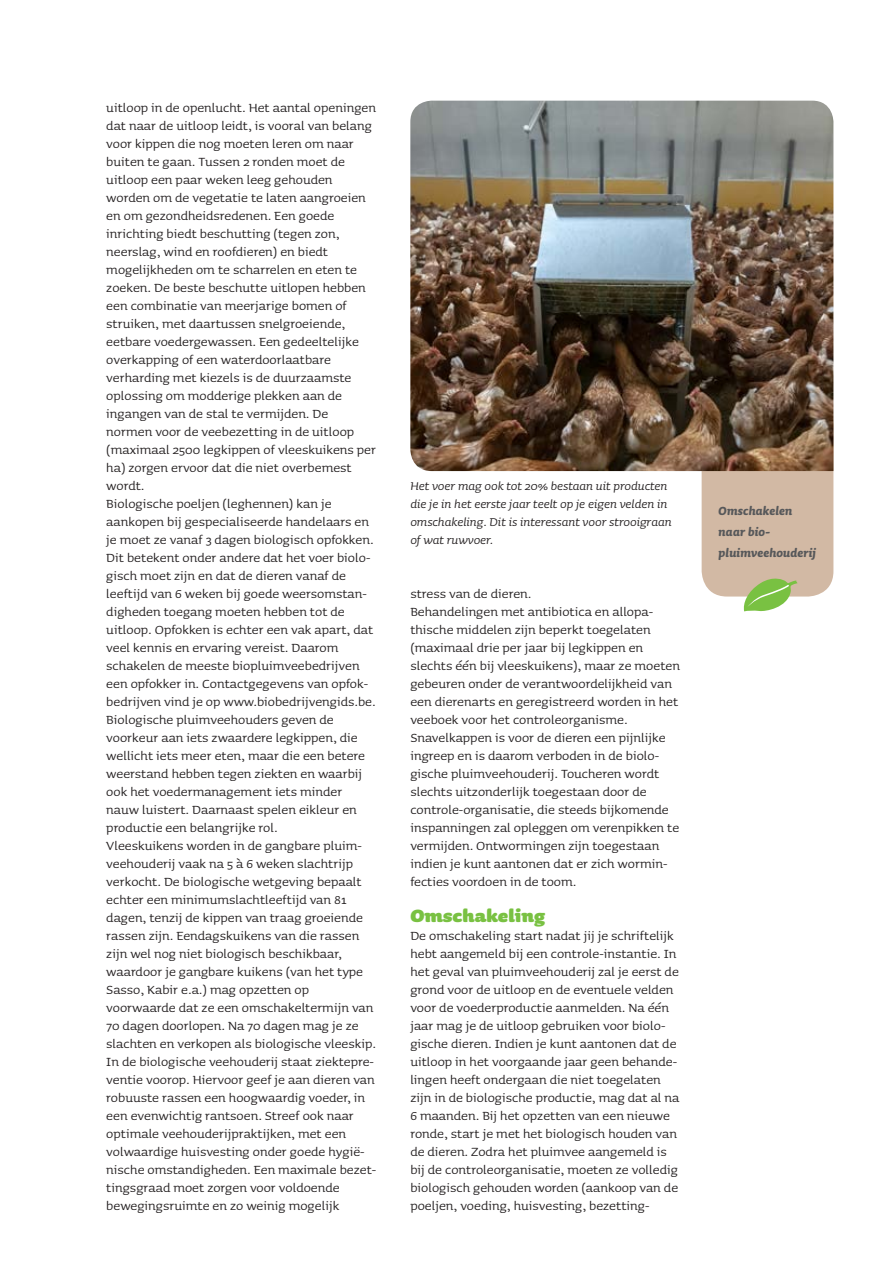
<style>
.page{position:relative;width:893px;height:1263px;background:#fff}
.page>*{position:absolute;margin:0;border:0;box-sizing:border-box;transform-origin:0 0}
.t1{font:900 21px "Sauna";color:#79c142}
.t2{font:15.75px/18px "Sauna";color:#231f20}
.t3{font:italic 15px/18px "Sauna";letter-spacing:-.005em;color:#231f20}
.t4{font:italic 700 15px/21px "Sauna";letter-spacing:.01em;color:#57585a;scale:.92 1}
</style>
<div class="page">
<div style="left:702px;top:398px;width:131px;height:198px;background:#d2b9a4;border-radius:26px"></div>
<svg style="left:742px;top:578px;width:56px;height:34px"></svg>
<img style="left:410px;top:101px;width:423px;height:370px">
<p class="t2" style="left:106px;top:98px;width:271px">uitloop in de openlucht. Het aantal openingen dat naar de uitloop leidt, is vooral van belang voor kippen die nog moeten leren om naar buiten te gaan. Tussen 2 ronden moet de uitloop een paar weken leeg gehouden worden om de vegetatie te laten aangroeien en om gezondheidsredenen. Een goede inrichting biedt beschutting (tegen zon, neerslag, wind en roofdieren) en biedt mogelijkheden om te scharrelen en eten te zoeken. De beste beschutte uitlopen hebben een combinatie van meerjarige bomen of struiken, met daartussen snelgroeiende, eetbare voedergewassen. Een gedeeltelijke overkapping of een waterdoorlaatbare verharding met kiezels is de duurzaamste oplossing om modderige plekken aan de ingangen van de stal te vermijden. De normen voor de veebezetting in de uitloop (maximaal 2500 legkippen of vleeskuikens per ha) zorgen ervoor dat die niet overbemest wordt.<br>Biologische poeljen (leghennen) kan je aankopen bij gespecialiseerde handelaars en je moet ze vanaf 3 dagen biologisch opfokken.<br>Dit betekent onder andere dat het voer biolo&shy;gisch moet zijn en dat de dieren vanaf de leeftijd van 6 weken bij goede weersomstan&shy;digheden toegang moeten hebben tot de uitloop. Opfokken is echter een vak apart, dat veel kennis en ervaring vereist. Daarom schakelen de meeste biopluimveebedrijven een opfokker in. Contactgegevens van opfok&shy;bedrijven vind je op www.biobedrijvengids.be.<br>Biologische pluimveehouders geven de voorkeur aan iets zwaardere legkippen, die wellicht iets meer eten, maar die een betere weerstand hebben tegen ziekten en waarbij ook het voedermanagement iets minder nauw luistert. Daarnaast spelen eikleur en productie een belangrijke rol.<br>Vleeskuikens worden in de gangbare pluim&shy;veehouderij vaak na 5 à 6 weken slachtrijp verkocht. De biologische wetgeving bepaalt echter een minimumslachtleeftijd van 81 dagen, tenzij de kippen van traag groeiende rassen zijn. Eendagskuikens van die rassen zijn wel nog niet biologisch beschikbaar, waardoor je gangbare kuikens (van het type Sasso, Kabir e.a.) mag opzetten op voorwaarde dat ze een omschakeltermijn van 70 dagen doorlopen. Na 70 dagen mag je ze slachten en verkopen als biologische vleeskip.<br>In de biologische veehouderij staat ziektepre&shy;ventie voorop. Hiervoor geef je aan dieren van robuuste rassen een hoogwaardig voeder, in een evenwichtig rantsoen. Streef ook naar optimale veehouderijpraktijken, met een volwaardige huisvesting onder goede hygië&shy;nische omstandigheden. Een maximale bezet&shy;tingsgraad moet zorgen voor voldoende bewegingsruimte en zo weinig mogelijk</p>
<p class="t3" style="left:410px;top:476px;width:263px">Het voer mag ook tot 20% bestaan uit producten die je in het eerste jaar teelt op je eigen velden in omschakeling. Dit is interessant voor strooigraan of wat ruwvoer.</p>
<p class="t2" style="left:410px;top:584px;width:271px">stress van de dieren.<br>Behandelingen met antibiotica en allopa&shy;thische middelen zijn beperkt toegelaten (maximaal drie per jaar bij legkippen en slechts één bij vleeskuikens), maar ze moeten gebeuren onder de verantwoordelijkheid van een dierenarts en geregistreerd worden in het veeboek voor het controleorganisme.<br>Snavelkappen is voor de dieren een pijnlijke ingreep en is daarom verboden in de biolo&shy;gische pluimveehouderij. Toucheren wordt slechts uitzonderlijk toegestaan door de controle-organisatie, die steeds bijkomende inspanningen zal opleggen om verenpikken te vermijden. Ontwormingen zijn toegestaan indien je kunt aantonen dat er zich wormin&shy;fecties voordoen in de toom.</p>
<h1 class="t1" style="left:410px;top:903px;width:136px">Omschakeling</h1>
<p class="t2" style="left:410px;top:926px;width:271px">De omschakeling start nadat jij je schriftelijk hebt aangemeld bij een controle-instantie. In het geval van pluimveehouderij zal je eerst de grond voor de uitloop en de eventuele velden voor de voederproductie aanmelden. Na één jaar mag je de uitloop gebruiken voor biolo&shy;gische dieren. Indien je kunt aantonen dat de uitloop in het voorgaande jaar geen behande&shy;lingen heeft ondergaan die niet toegelaten zijn in de biologische productie, mag dat al na 6 maanden. Bij het opzetten van een nieuwe ronde, start je met het biologisch houden van de dieren. Zodra het pluimvee aangemeld is bij de controleorganisatie, moeten ze volledig biologisch gehouden worden (aankoop van de poeljen, voeding, huisvesting, bezetting-</p>
<p class="t4" style="left:719px;top:501px;width:107px">Omschakelen naar bio&shy;pluimveehouderij</p>
</div>
